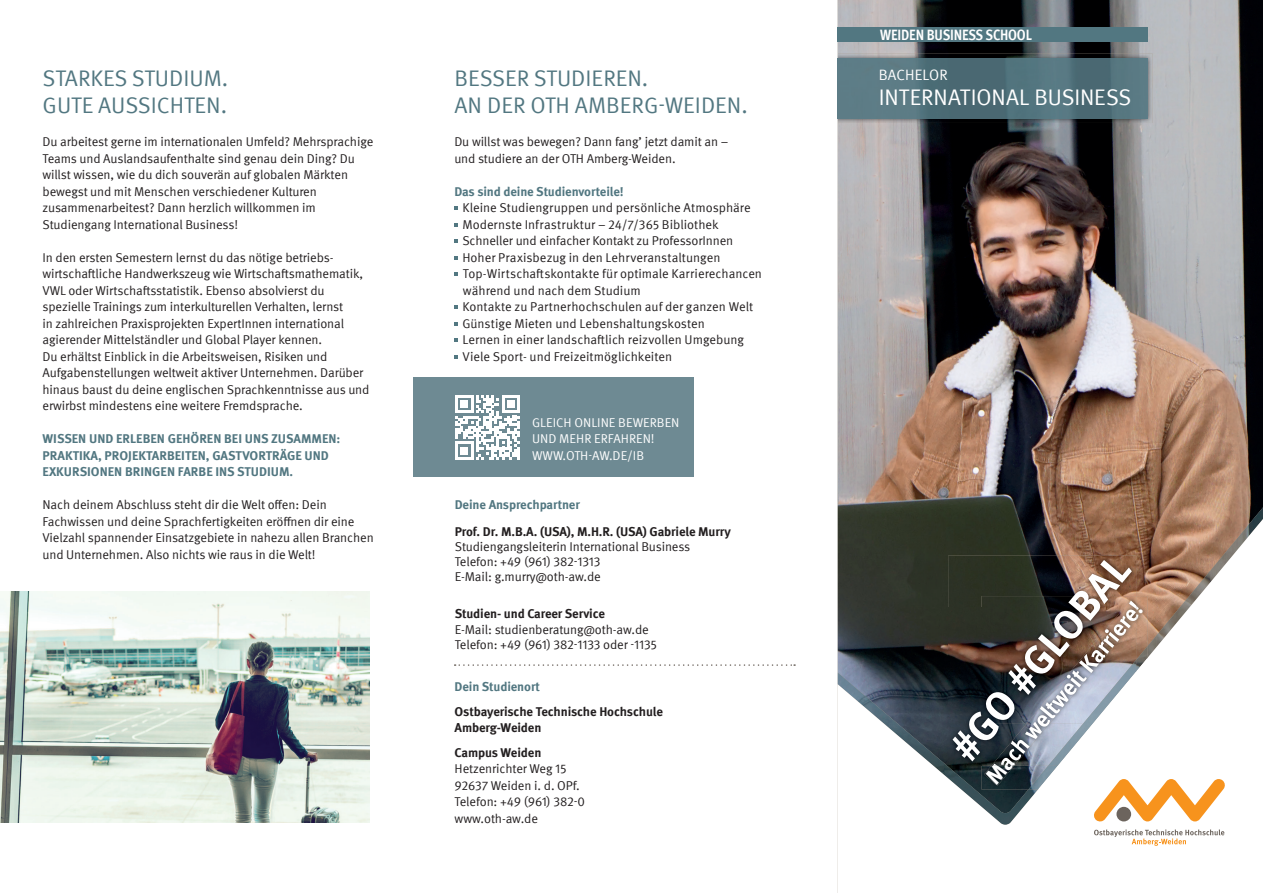
<style>
.page{position:relative;width:1263px;height:893px;background:#fff}
.page>*{position:absolute;margin:0;border:0;box-sizing:border-box;transform-origin:0 0}
.t1{font:700 41.25px "Meta OT";color:#fff}
.t2{font:22.5px/27px "Meta OT";color:#527781}
.t3{font:22.5px "Meta Normal LF";letter-spacing:-.005em;color:#fff}
.t4{font:700 15px "Meta Cond";letter-spacing:-.01em;color:#fff}
.t5{font:15px "Meta Normal LF";letter-spacing:.01em;color:#fff}
.t6{font:12.75px/16.5px "Meta OT";letter-spacing:-.01em;color:#231f20}
.t7{font:700 12.75px/16.5px "Meta OT";color:#527781}
.t8{font:700 12.75px/15.3px "Meta OT";letter-spacing:-.01em;color:#231f20}
.t9{font:12.75px/16.5px "Meta OT";color:#fff}
</style>
<div class="page">
<img style="left:838px;top:0;width:425px;height:483px">
<svg style="left:454px;top:206px;width:4px;height:4px"></svg>
<svg style="left:454px;top:223px;width:4px;height:4px"></svg>
<svg style="left:454px;top:239px;width:4px;height:4px"></svg>
<svg style="left:454px;top:256px;width:4px;height:4px"></svg>
<svg style="left:454px;top:272px;width:4px;height:4px"></svg>
<svg style="left:454px;top:305px;width:4px;height:4px"></svg>
<svg style="left:454px;top:322px;width:4px;height:4px"></svg>
<svg style="left:454px;top:338px;width:4px;height:4px"></svg>
<svg style="left:454px;top:355px;width:4px;height:4px"></svg>
<img style="left:0;top:592px;width:370px;height:231px">
<div style="left:413px;top:377px;width:281px;height:99px;background:#6e8a93"></div>
<svg style="left:838px;top:483px;width:425px;height:352px"></svg>
<img style="left:1136px;top:596px;width:11px;height:50px">
<img style="left:1136px;top:646px;width:11px;height:12px">
<img style="left:981px;top:766px;width:47px;height:23px">
<img style="left:1028px;top:766px;width:10px;height:23px">
<img style="left:1038px;top:658px;width:109px;height:131px">
<img style="left:1136px;top:605px;width:8px;height:15px">
<img style="left:984px;top:766px;width:30px;height:20px">
<img style="left:948px;top:556px;width:188px;height:52px">
<img style="left:948px;top:608px;width:33px;height:158px">
<img style="left:981px;top:596px;width:155px;height:127px">
<img style="left:981px;top:723px;width:10px;height:43px">
<img style="left:991px;top:600px;width:145px;height:166px">
<svg style="left:455px;top:395px;width:65px;height:65px"></svg>
<img style="left:838px;top:53px;width:314px;height:70px">
<img style="left:838px;top:58px;width:309px;height:60px">
<svg style="left:455px;top:664px;width:340px;height:2px"></svg>
<div style="left:838px;top:27px;width:310px;height:15px;background:#527781"></div>
<svg style="left:1094px;top:829px;width:130px;height:17px"></svg>
<svg style="left:1093px;top:779px;width:132px;height:43px"></svg>
<div style="left:1116px;top:807px;width:15px;height:14px;background:#6c645d;border-radius:50%"></div>
<h2 class="t2" style="left:43px;top:65px;width:187px">STARKES STUDIUM.<br>GUTE AUSSICHTEN.</h2>
<h2 class="t2" style="left:454px;top:65px;width:295px">BESSER STUDIEREN.<br>AN DER OTH AMBERG-WEIDEN.</h2>
<p class="t6" style="left:454px;top:134px;width:276px">Du willst was bewegen? Dann fang’ jetzt damit an – und studiere an der OTH Amberg-Weiden.</p>
<p class="t7" style="left:454px;top:183px;width:171px">Das sind deine Studienvorteile!</p>
<p class="t6" style="left:462px;top:200px;width:301px">Kleine Studiengruppen und persönliche Atmosphäre Modernste Infrastruktur – 24/7/365 Bibliothek Schneller und einfacher Kontakt zu ProfessorInnen Hoher Praxisbezug in den Lehrveranstaltungen Top-Wirtschaftskontakte für optimale Karrierechancen während und nach dem Studium<br>Kontakte zu Partnerhochschulen auf der ganzen Welt Günstige Mieten und Lebenshaltungskosten<br>Lernen in einer landschaftlich reizvollen Umgebung Viele Sport- und Freizeitmöglichkeiten</p>
<p class="t6" style="left:43px;top:134px;width:332px">Du arbeitest gerne im internationalen Umfeld? Mehrsprachige Teams und Auslandsaufenthalte sind genau dein Ding? Du willst wissen, wie du dich souverän auf globalen Märkten bewegst und mit Menschen verschiedener Kulturen zusammen arbeitest? Dann herzlich willkommen im Studiengang International Business!</p>
<p class="t6" style="left:43px;top:249px;width:328px">In den ersten Semestern lernst du das nötige betriebs&shy;wirtschaftliche Handwerkszeug wie Wirtschaftsmathematik, VWL oder Wirtschaftsstatistik. Ebenso absolvierst du spezielle Trainings zum interkulturellen Verhalten, lernst<br>in zahlreichen Praxisprojekten ExpertInnen international agierender Mittelständler und Global Player kennen.<br>Du erhältst Einblick in die Arbeitsweisen, Risiken und Aufgabenstellungen weltweit aktiver Unternehmen. Darüber hinaus baust du deine englischen Sprachkenntnisse aus und erwirbst mindestens eine weitere Fremdsprache.</p>
<p class="t7" style="left:43px;top:431px;width:299px">WISSEN UND ERLEBEN GEHÖREN BEI UNS ZUSAMMEN:<br>PRAKTIKA, PROJEKTARBEITEN, GASTVORTRÄGE UND<br>EXKURSIONEN BRINGEN FARBE INS STUDIUM.</p>
<p class="t6" style="left:43px;top:497px;width:333px">Nach deinem Abschluss steht dir die Welt offen: Dein Fachwissen und deine Sprachfertigkeiten eröffnen dir eine Vielzahl spannender Einsatzgebiete in nahezu allen Branchen und Unternehmen. Also nichts wie raus in die Welt!</p>
<p class="t9" style="left:532px;top:414px;width:149px">GLEICH ONLINE BEWERBEN<br>UND MEHR ERFAHREN!<br>WWW.OTH-AW.DE/IB</p>
<p class="t7" style="left:455px;top:496px;width:127px">Deine Ansprechpartner</p>
<p class="t8" style="left:455px;top:524px;width:278px">Prof. Dr. M.B.A. (USA), M.H.R. (USA) Gabriele Murry</p>
<p class="t6" style="left:455px;top:539px;width:237px;line-height:15.3px">Studiengangsleiterin International Business<br>Telefon: +49 (961) 382-1313<br>E-Mail: g.murry@oth-aw.de</p>
<p class="t8" style="left:455px;top:606px;width:152px">Studien- und Career Service</p>
<p class="t6" style="left:455px;top:622px;width:204px;line-height:15.3px">E-Mail: studienberatung@oth-aw.de<br>Telefon: +49 (961) 382-1133 oder -1135</p>
<p class="t7" style="left:455px;top:678px;width:87px">Dein Studienort</p>
<p class="t8" style="left:455px;top:704px;width:210px">Ostbayerische Technische Hochschule<br>Amberg-Weiden</p>
<p class="t8" style="left:455px;top:745px;width:88px">Campus Weiden</p>
<p class="t6" style="left:455px;top:761px;width:113px">Hetzenrichter Weg 15</p>
<p class="t6" style="left:455px;top:777px;width:132px">92637 Weiden i. d. OPf.<br>Telefon: +49 (961) 382-0 www.oth-aw.de</p>
<p class="t4" style="left:880px;top:26px;width:153px">WEIDEN BUSINESS SCHOOL</p>
<p class="t5" style="left:879px;top:66px;width:70px">BACHELOR</p>
<h2 class="t3" style="left:879px;top:84px;width:254px">INTERNATIONAL BUSINESS</h2>
<h1 class="t1" style="left:939px;top:738px;width:255px;rotate:-50deg">#GO #GLOBAL</h1>
</div>
